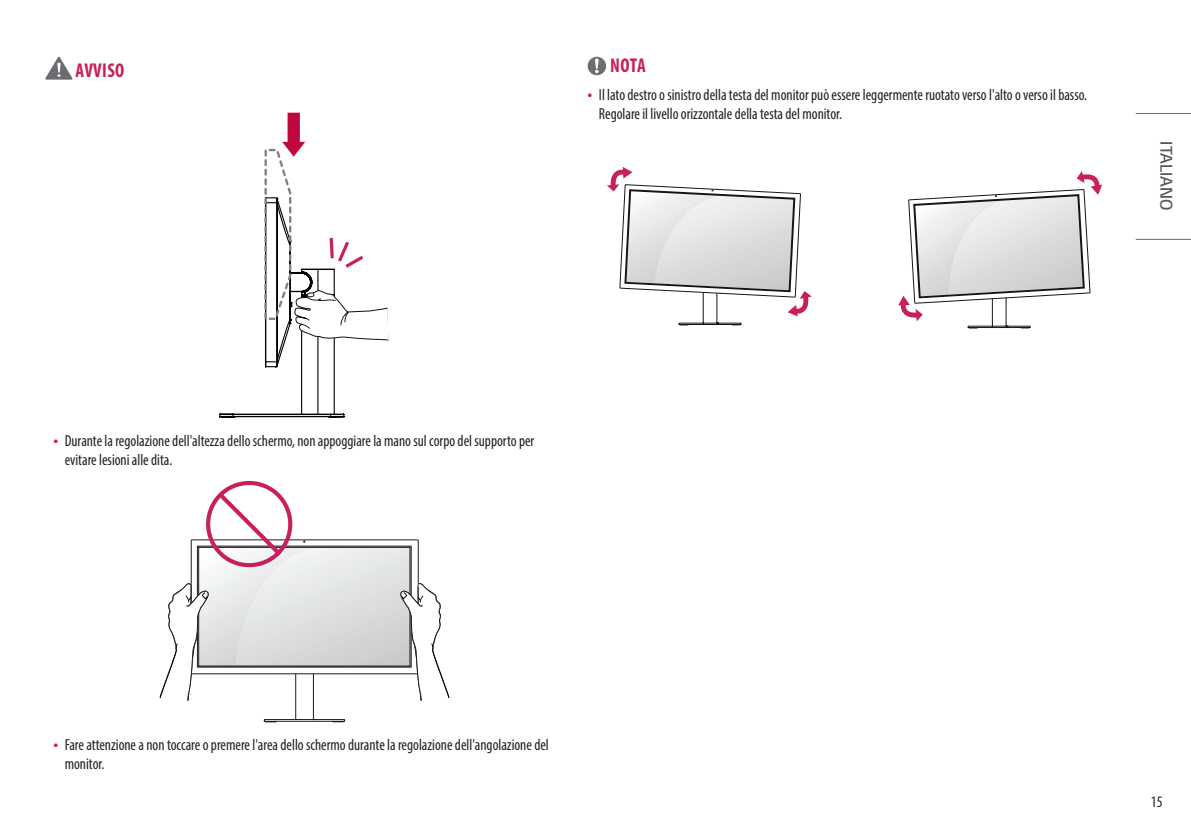
<style>
.page{position:relative;width:1191px;height:840px;background:#fff}
.page>*{position:absolute;margin:0;border:0;box-sizing:border-box;transform-origin:0 0}
.Warning{font:700 condensed 20px "Myriad Pro";letter-spacing:.02em;color:#c8205d;scale:.95 1}
.t1{font:300 18px "LG Smart";color:#57585a;scale:.95 1}
.t2{font:condensed 16px/19.2px "Myriad Pro";color:#231f20;scale:.95 1}
.s1{font-stretch:normal;font-size:18px;color:#c8205d}
</style>
<div class="page">
<hr style="left:1135px;top:113px;width:56px;height:1px;background:#6c6d70">
<hr style="left:1135px;top:239px;width:56px;height:1px;background:#6c6d70">
<svg style="left:45px;top:57px;width:27px;height:23px"></svg>
<svg style="left:219px;top:113px;width:171px;height:304px"></svg>
<svg style="left:160px;top:480px;width:289px;height:242px"></svg>
<svg style="left:587px;top:57px;width:19px;height:18px"></svg>
<svg style="left:607px;top:167px;width:205px;height:158px"></svg>
<svg style="left:898px;top:171px;width:204px;height:157px"></svg>
<p class="Warning" style="left:76px;top:58px;width:53px">AVVISO</p>
<p class="Warning" style="left:610px;top:53px;width:39px">NOTA</p>
<p class="t2" style="left:599px;top:85px;width:515px;text-indent:-11px"><span class="s1">•</span> Il lato destro o sinistro della testa del monitor può essere leggermente ruotato verso l'alto o verso il basso.<br>Regolare il livello orizzontale della testa del monitor.</p>
<p class="t1" style="left:1178px;top:141px;width:74px;rotate:90deg">ITALIANO</p>
<p class="t2" style="left:65px;top:430px;width:496px;text-indent:-11px"><span class="s1">•</span> Durante la regolazione dell'altezza dello schermo, non appoggiare la mano sul corpo del supporto per evitare lesioni alle dita.</p>
<p class="t2" style="left:65px;top:734px;width:511px;text-indent:-11px"><span class="s1">•</span> Fare attenzione a non toccare o premere l'area dello schermo durante la regolazione dell'angolazione del monitor.</p>
<p class="t2" style="left:1151px;top:791px;width:14px">15</p>
</div>
